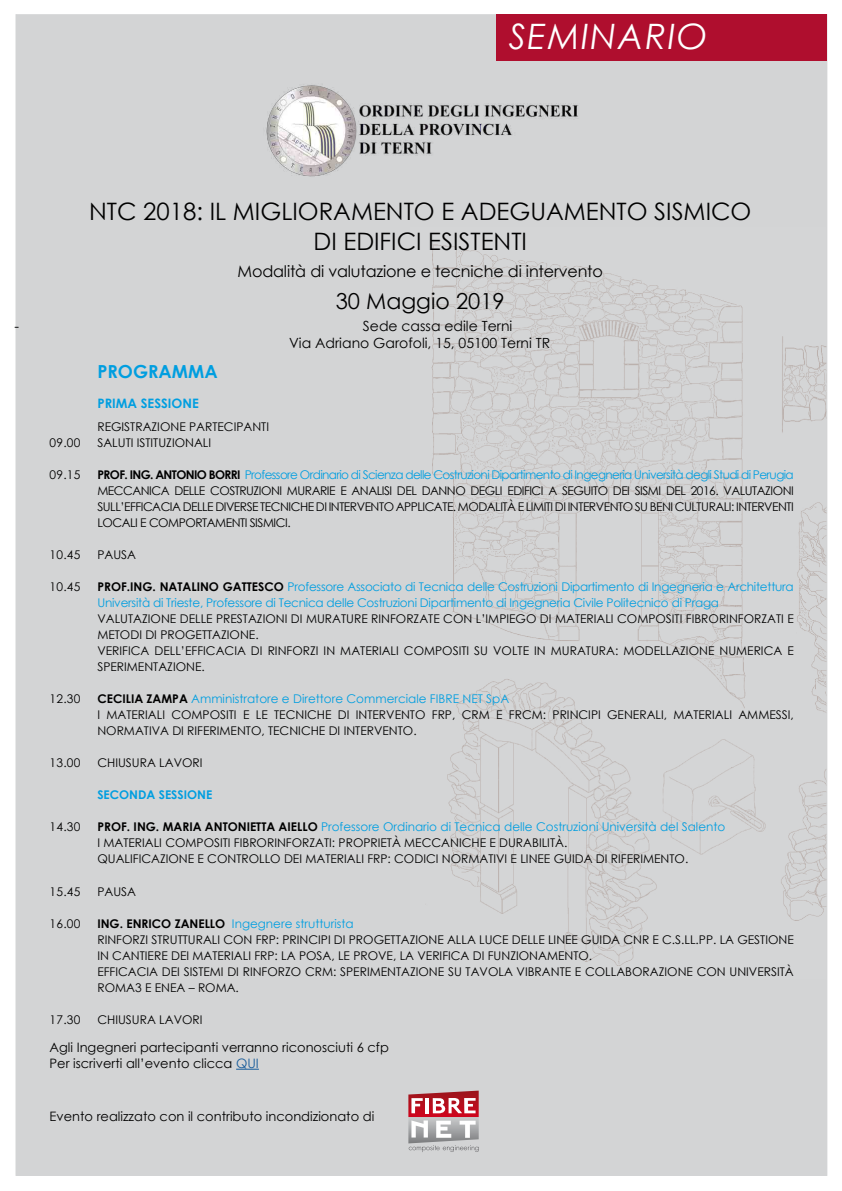
<style>
.page{position:relative;width:842px;height:1191px;background:#fff}
.page>*{position:absolute;margin:0;border:0;box-sizing:border-box;transform-origin:0 0}
.t1{font:italic 35px "Century Gothic";letter-spacing:.04em;color:#fff}
.t2{font:24px/30px "Century Gothic";color:#000;text-align:center}
.t3{font:22px "Century Gothic";color:#000}
.t4{font:700 18px "Century Gothic";color:#009ee0}
.t5{font:16px "Century Gothic";letter-spacing:-.01em;color:#000}
.t6{font:14px/16.8px "Century Gothic";color:#000}
.t7{font:13px/15.6px "Century Gothic";color:#000}
.t8{font:700 13px "Century Gothic";color:#009ee0}
.t9{font:12px/16px "Century Gothic";color:#000}
.t10{font:12px/16px "Century Gothic";letter-spacing:-.02em;color:#009ee0}
.t11{font:700 12px "Century Gothic";color:#009ee0}
.s1{font-weight:700}
.s2{color:#009ee0}
.s3{font-weight:700;color:#000}
.s4{color:#165b9a}
</style>
<div class="page">
<div style="left:16px;top:15px;width:811px;height:1160px;background:#d3d4d5"></div>
<img style="left:431px;top:244px;width:394px;height:722px">
<div style="left:496px;top:14px;width:331px;height:47px;background:#af0e2e"></div>
<svg style="left:408px;top:1090px;width:71px;height:62px"></svg>
<img style="left:266px;top:85px;width:313px;height:92px">
<svg style="left:236px;top:1068px;width:23px;height:1px"></svg>
<h1 class="t1" style="left:509px;top:12px;width:200px">SEMINARIO</h1>
<h2 class="t2" style="left:89px;top:196px;width:664px">NTC 2018: IL MIGLIORAMENTO E ADEGUAMENTO SISMICO<br>DI EDIFICI ESISTENTI</h2>
<h3 class="t5" style="left:237px;top:260px;width:367px">Modalità di valutazione e tecniche di intervento</h3>
<h3 class="t3" style="left:336px;top:285px;width:170px">30 Maggio 2019</h3>
<p class="t6" style="left:14px;top:317px;width:6px">-</p>
<p class="t6" style="left:289px;top:317px;width:263px;text-indent:74px">Sede cassa edile Terni<br>Via Adriano Garofoli, 15, 05100 Terni TR</p>
<p class="t9" style="left:50px;top:435px;width:32px">09.00</p>
<p class="t9" style="left:50px;top:467px;width:32px">09.15</p>
<p class="t9" style="left:50px;top:547px;width:32px">10.45</p>
<p class="t9" style="left:50px;top:579px;width:32px">10.45</p>
<p class="t9" style="left:50px;top:691px;width:32px">12.30</p>
<p class="t9" style="left:50px;top:755px;width:32px">13.00</p>
<p class="t9" style="left:50px;top:819px;width:32px">14.30</p>
<p class="t9" style="left:50px;top:883px;width:32px">15.45</p>
<p class="t9" style="left:50px;top:915px;width:32px">16.00</p>
<p class="t9" style="left:50px;top:1011px;width:32px">17.30</p>
<h3 class="t4" style="left:97px;top:358px;width:122px">PROGRAMMA</h3>
<p class="t8" style="left:97px;top:393px;width:103px">PRIMA SESSIONE</p>
<p class="t9" style="left:97px;top:419px;width:173px">REGISTRAZIONE PARTECIPANTI<br>SALUTI ISTITUZIONALI</p>
<p class="t9" style="left:97px;top:467px;width:698px;text-align:justify"><span class="s1">PROF. ING. ANTONIO BORRI</span> <span class="s2">Professore Ordinario di Scienza delle Costruzioni Dipartimento di Ingegneria Università degli Studi di Perugia </span>MECCANICA DELLE COSTRUZIONI MURARIE E ANALISI DEL DANNO DEGLI EDIFICI A SEGUITO DEI SISMI DEL 2016. VALUTAZIONI SULL’EFFICACIA DELLE DIVERSE TECNICHE DI INTERVENTO APPLICATE. MODALITÀ E LIMITI DI INTERVENTO SU BENI CULTURALI: INTERVENTI LOCALI E COMPORTAMENTI SISMICI.</p>
<p class="t9" style="left:97px;top:547px;width:40px">PAUSA</p>
<p class="t10" style="left:97px;top:579px;width:698px"><span class="s3">PROF.ING. NATALINO GATTESCO</span> Professore Associato di Tecnica delle Costruzioni Dipartimento di Ingegneria e Architettura<br>Università di Trieste, Professore di Tecnica delle Costruzioni Dipartimento di Ingegneria Civile Politecnico di Praga</p>
<p class="t9" style="left:97px;top:611px;width:698px">VALUTAZIONE DELLE PRESTAZIONI DI MURATURE RINFORZATE CON L’IMPIEGO DI MATERIALI COMPOSITI FIBRORINFORZATI E METODI DI PROGETTAZIONE.<br>VERIFICA DELL’EFFICACIA DI RINFORZI IN MATERIALI COMPOSITI SU VOLTE IN MURATURA: MODELLAZIONE NUMERICA E SPERIMENTAZIONE.</p>
<p class="t9" style="left:97px;top:691px;width:698px"><span class="s1">CECILIA ZAMPA</span> <span class="s2">Amministratore e Direttore Commerciale FIBRE NET SpA<br></span>I MATERIALI COMPOSITI E LE TECNICHE DI INTERVENTO FRP, CRM E FRCM: PRINCIPI GENERALI, MATERIALI AMMESSI,<br>NORMATIVA DI RIFERIMENTO, TECNICHE DI INTERVENTO.</p>
<p class="t9" style="left:97px;top:755px;width:107px">CHIUSURA LAVORI</p>
<p class="t11" style="left:97px;top:786px;width:116px">SECONDA SESSIONE</p>
<p class="t9" style="left:97px;top:819px;width:629px"><span class="s1">PROF. ING. MARIA ANTONIETTA AIELLO</span> <span class="s2">Professore Ordinario di Tecnica delle Costruzioni Università del Salento<br></span>I MATERIALI COMPOSITI FIBRORINFORZATI: PROPRIETÀ MECCANICHE E DURABILITÀ.<br>QUALIFICAZIONE E CONTROLLO DEI MATERIALI FRP: CODICI NORMATIVI E LINEE GUIDA DI RIFERIMENTO.</p>
<p class="t9" style="left:97px;top:883px;width:40px">PAUSA</p>
<p class="t9" style="left:97px;top:915px;width:698px"><span class="s1">ING. ENRICO ZANELLO</span> <span class="s2">Ingegnere strutturista<br></span>RINFORZI STRUTTURALI CON FRP: PRINCIPI DI PROGETTAZIONE ALLA LUCE DELLE LINEE GUIDA CNR E C.S.LL.PP. LA GESTIONE IN CANTIERE DEI MATERIALI FRP: LA POSA, LE PROVE, LA VERIFICA DI FUNZIONAMENTO.<br>EFFICACIA DEI SISTEMI DI RINFORZO CRM: SPERIMENTAZIONE SU TAVOLA VIBRANTE E COLLABORAZIONE CON UNIVERSITÀ ROMA3 E ENEA – ROMA.</p>
<p class="t9" style="left:97px;top:1011px;width:107px">CHIUSURA LAVORI</p>
<p class="t7" style="left:50px;top:1039px;width:341px">Agli Ingegneri partecipanti verranno riconosciuti 6 cfp<br>Per iscriverti all’evento clicca <span class="s4">QUI</span></p>
<p class="t7" style="left:50px;top:1108px;width:326px">Evento realizzato con il contributo incondizionato di</p>
</div>
